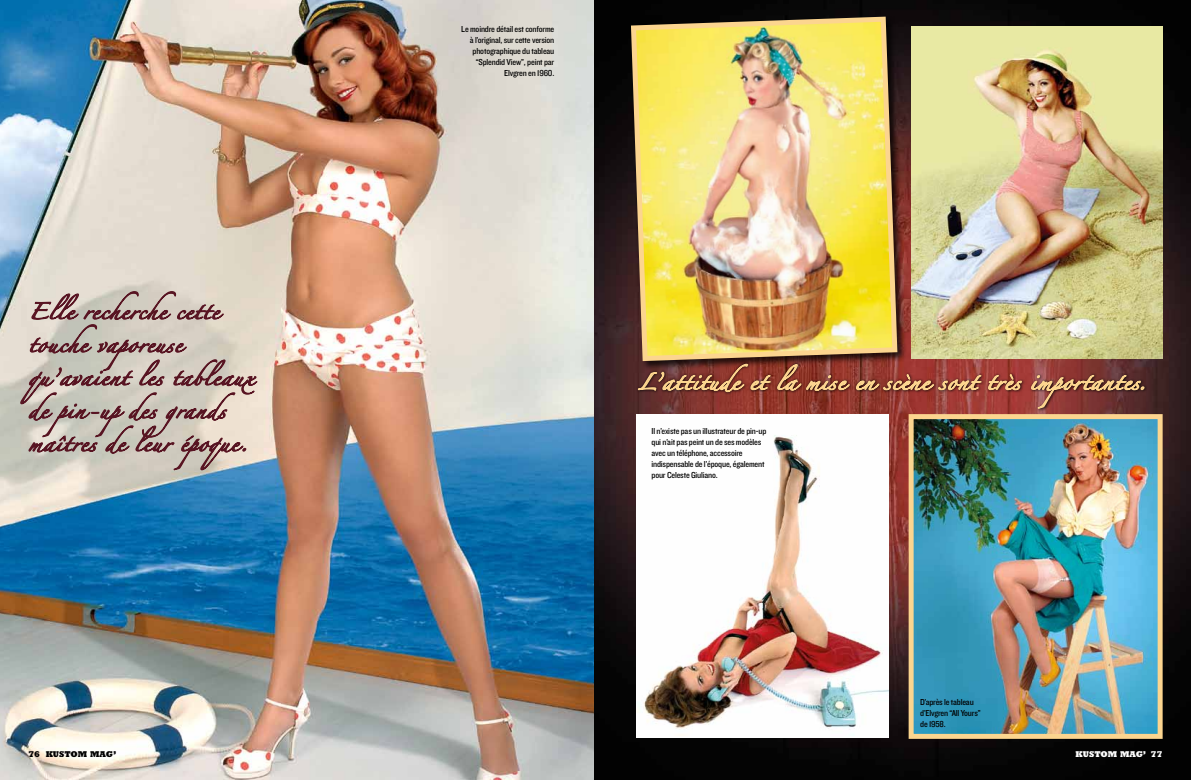
<style>
.page{position:relative;width:1191px;height:780px;background:#fff}
.page>*{position:absolute;margin:0;border:0;box-sizing:border-box;transform-origin:0 0}
.t1{font:9px/11px "Knockout HTF30 Junior Welterwt";letter-spacing:-.02em;color:#000}
.t2{font:800 8.5px "Rockwell Std";color:#000}
.t3{font:800 8.5px "Rockwell Std";color:#fff}
</style>
<div class="page">
<img style="left:0;top:0;width:1191px;height:780px">
<div style="left:630px;top:16px;width:277px;height:354px;background:#000;opacity:.75"></div>
<img style="left:628px;top:14px;width:272px;height:349px">
<img style="left:911px;top:26px;width:251px;height:333px">
<img style="left:914px;top:420px;width:242px;height:312px">
<div style="left:908px;top:414px;width:254px;height:324px;border:5px solid #fcd58f"></div>
<img style="left:636px;top:414px;width:252px;height:323px">
<svg style="left:636px;top:361px;width:511px;height:51px"></svg>
<svg style="left:637px;top:362px;width:386px;height:33px"></svg>
<svg style="left:1030px;top:362px;width:115px;height:47px"></svg>
<svg style="left:19px;top:290px;width:239px;height:181px"></svg>
<p class="t1" style="left:461px;top:24px;width:95px;text-align:right">Le moindre détail est conforme à l’original, sur cette version photographique du tableau “Splendid View”, peint par<br>Elvgren en 1960.</p>
<p class="t1" style="left:651px;top:425px;width:116px">Il n’existe pas un illustrateur de pin-up qui n’ait pas peint un de ses modèles avec un téléphone, accessoire indispensable de l’époque, également pour Celeste Giuliano.</p>
<p class="t1" style="left:920px;top:696px;width:62px">D’après le tableau d’Elvgren “All Yours” de 1958.</p>
<p class="t2" style="left:28px;top:749px;width:89px">76 KUSTOM MAG’</p>
<p class="t3" style="left:1075px;top:749px;width:89px">KUSTOM MAG’ 77</p>
</div>
